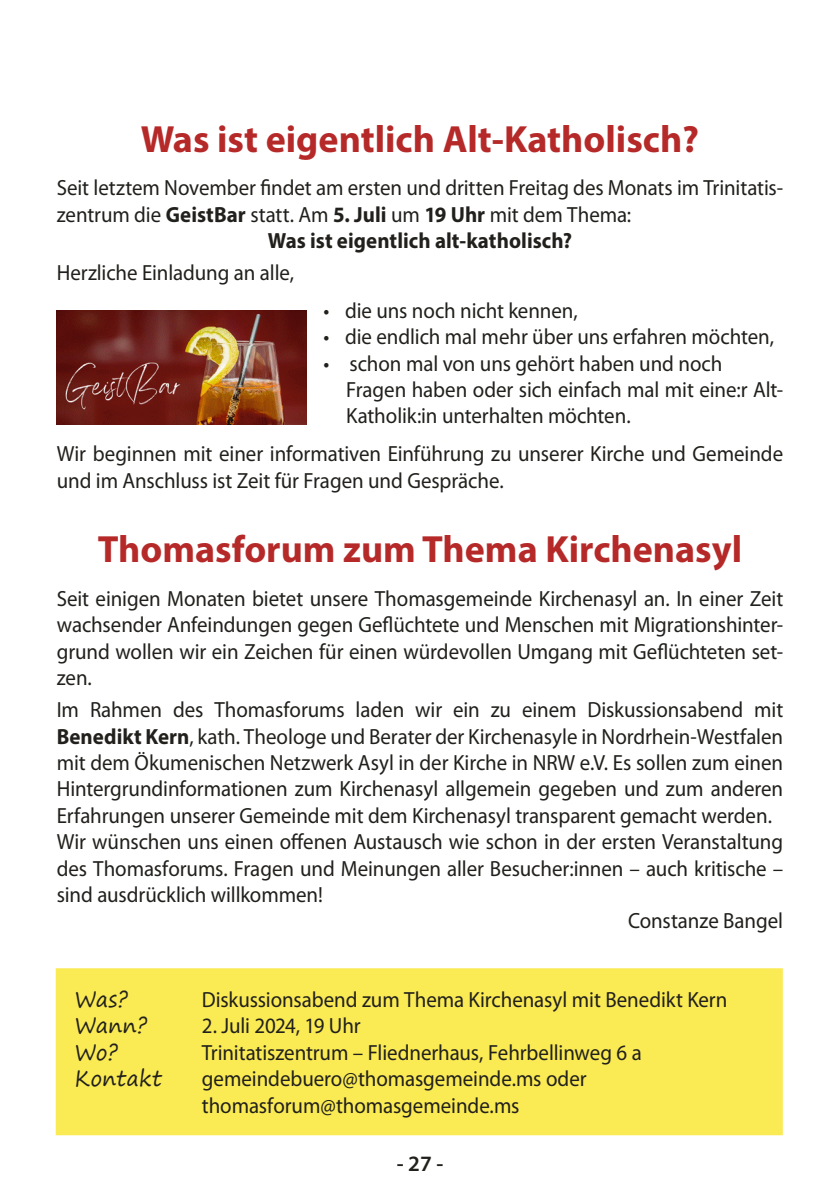
<style>
.page{position:relative;width:840px;height:1191px;background:#fff}
.page>*{position:absolute;margin:0;border:0;box-sizing:border-box;transform-origin:0 0}
.Überschrift_Titel_TB{font:700 38px "Myriad Pro";color:#b62929}
.Fliesstext_TB{font:22px/26.4px "Myriad Pro";letter-spacing:-.005em;color:#21201c;scale:.95 1}
.Fliesstext_TB-2{font:700 22px "Myriad Pro";color:#21201c;scale:.95 1}
.Fliesstext_TB-3{font:22px "Segoe Print";letter-spacing:.01em;color:#21201c;scale:.95 1}
.t1{font:600 22px "Myriad Pro";color:#21201c}
.s1{font-weight:700}
</style>
<div class="page">
<img style="left:57px;top:311px;width:249px;height:114px">
<div style="left:57px;top:969px;width:724px;height:165px;background:#faea54"></div>
<div style="left:56px;top:968px;width:726px;height:167px;border:2px solid #faea54"></div>
<p class="Überschrift_Titel_TB" style="left:141px;top:114px;width:559px">Was ist eigentlich Alt-Katholisch?</p>
<p class="Fliesstext_TB" style="left:57px;top:174px;width:765px">Seit letztem November findet am ersten und dritten Freitag des Monats im Trinitatis&shy;zentrum die <span class="s1">GeistBar</span> statt. Am <span class="s1">5. Juli</span> um <span class="s1">19 Uhr</span> mit dem Thema:</p>
<p class="Fliesstext_TB-2" style="left:267px;top:226px;width:322px">Was ist eigentlich alt-katholisch?</p>
<p class="Fliesstext_TB" style="left:57px;top:259px;width:251px">Herzliche Einladung an alle,</p>
<p class="Fliesstext_TB" style="left:323px;top:297px;width:269px">• die uns noch nicht kennen,</p>
<p class="Fliesstext_TB" style="left:323px;top:323px;width:475px">• die endlich mal mehr über uns erfahren möchten,</p>
<p class="Fliesstext_TB" style="left:323px;top:350px;width:421px">• schon mal von uns gehört haben und noch</p>
<p class="Fliesstext_TB" style="left:346px;top:376px;width:461px">Fragen haben oder sich einfach mal mit eine:r Alt-<br>Katholik:in unterhalten möchten.</p>
<p class="Fliesstext_TB" style="left:57px;top:440px;width:765px">Wir beginnen mit einer informativen Einführung zu unserer Kirche und Gemeinde und im Anschluss ist Zeit für Fragen und Gespräche.</p>
<p class="Überschrift_Titel_TB" style="left:98px;top:525px;width:645px">Thomasforum zum Thema Kirchenasyl</p>
<p class="Fliesstext_TB" style="left:57px;top:585px;width:765px;text-align:justify">Seit einigen Monaten bietet unsere Thomasgemeinde Kirchenasyl an. In einer Zeit wachsender Anfeindungen gegen Geflüchtete und Menschen mit Migrationshinter&shy;grund wollen wir ein Zeichen für einen würdevollen Umgang mit Geflüchteten set&shy;zen.</p>
<p class="Fliesstext_TB" style="left:57px;top:696px;width:765px;text-align:justify">Im Rahmen des Thomasforums laden wir ein zu einem Diskussionsabend mit <span class="s1">Benedikt Kern</span>, kath. Theologe und Berater der Kirchenasyle in Nordrhein-Westfalen mit dem Ökumenischen Netzwerk Asyl in der Kirche in NRW e.V. Es sollen zum einen Hintergrundinformationen zum Kirchenasyl allgemein gegeben und zum anderen Erfahrungen unserer Gemeinde mit dem Kirchenasyl transparent gemacht werden.</p>
<p class="Fliesstext_TB" style="left:57px;top:828px;width:765px;text-align:justify">Wir wünschen uns einen offenen Austausch wie schon in der ersten Veranstaltung des Thomasforums. Fragen und Meinungen aller Besucher:innen – auch kritische – sind ausdrücklich willkommen!</p>
<p class="Fliesstext_TB" style="left:627px;top:907px;width:165px">Constanze Bangel</p>
<p class="Fliesstext_TB-3" style="left:75px;top:979px;width:57px">Was?</p>
<p class="Fliesstext_TB" style="left:202px;top:986px;width:554px">Diskussionsabend zum Thema Kirchenasyl mit Benedikt Kern</p>
<p class="Fliesstext_TB-3" style="left:75px;top:1005px;width:78px">Wann?</p>
<p class="Fliesstext_TB" style="left:202px;top:1012px;width:168px">2. Juli 2024, 19 Uhr</p>
<p class="Fliesstext_TB-3" style="left:75px;top:1032px;width:47px">Wo?</p>
<p class="Fliesstext_TB" style="left:202px;top:1038px;width:464px">Trinitatiszentrum – Fliednerhaus, Fehrbellinweg 6 a</p>
<p class="Fliesstext_TB-3" style="left:75px;top:1058px;width:93px">Kontakt</p>
<p class="Fliesstext_TB" style="left:202px;top:1065px;width:406px">gemeindebuero@thomasgemeinde.ms oder</p>
<p class="Fliesstext_TB" style="left:202px;top:1091px;width:336px">thomasforum@thomasgemeinde.ms</p>
<p class="t1" style="left:396px;top:1149px;width:48px">- 27 -</p>
</div>
